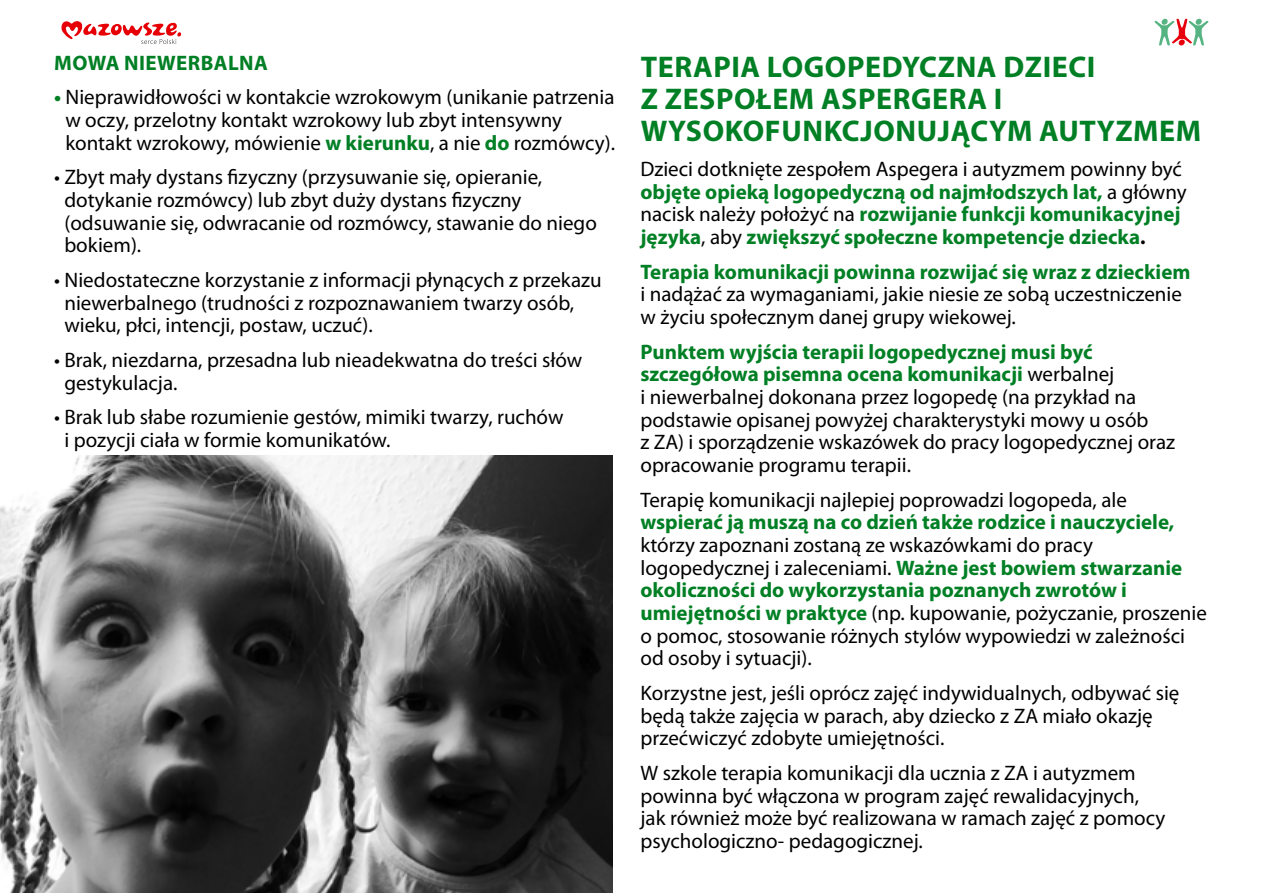
<style>
.page{position:relative;width:1263px;height:893px;background:#fff}
.page>*{position:absolute;margin:0;border:0;box-sizing:border-box;transform-origin:0 0}
.t1{font:700 30px/32.4px "Myriad Pro";letter-spacing:.02em;color:#007f24}
.t2{font:21px/22.6px "Myriad Pro";color:#000}
.t3{font:700 21px/22.6px "Myriad Pro";color:#007f24}
.t4{font:700 21px "Myriad Pro";letter-spacing:.02em;color:#007f24}
.s1{font-weight:700;color:#007f24}
.s2{font-weight:400;color:#000}
.s3{color:#000}
</style>
<div class="page">
<svg style="left:1154px;top:19px;width:55px;height:26px"></svg>
<svg style="left:1195px;top:19px;width:7px;height:6px"></svg>
<svg style="left:61px;top:21px;width:120px;height:23px"></svg>
<img style="left:0;top:455px;width:612px;height:438px">
<p class="t4" style="left:54px;top:49px;width:215px">MOWA NIEWERBALNA</p>
<p class="t2" style="left:65px;top:86px;width:551px;text-indent:-11px"><span class="s1">•</span> Nieprawidłowości w kontakcie wzrokowym (unikanie patrzenia w oczy, przelotny kontakt wzrokowy lub zbyt intensywny kontakt wzrokowy, mówienie <span class="s1">w kierunku</span>, a nie <span class="s1">do</span> rozmówcy).</p>
<p class="t2" style="left:64px;top:166px;width:534px;text-indent:-10px">• Zbyt mały dystans fizyczny (przysuwanie się, opieranie, dotykanie rozmówcy) lub zbyt duży dystans fizyczny (odsuwanie się, odwracanie od rozmówcy, stawanie do niego bokiem).</p>
<p class="t2" style="left:64px;top:268px;width:539px;text-indent:-10px">• Niedostateczne korzystanie z informacji płynących z przekazu niewerbalnego (trudności z rozpoznawaniem twarzy osób, wieku, płci, intencji, postaw, uczuć).</p>
<p class="t2" style="left:64px;top:348px;width:519px;text-indent:-10px">• Brak, niezdarna, przesadna lub nieadekwatna do treści słów gestykulacja.</p>
<p class="t2" style="left:64px;top:406px;width:501px;text-indent:-10px">• Brak lub słabe rozumienie gestów, mimiki twarzy, ruchów i pozycji ciała w formie komunikatów.</p>
<h1 class="t1" style="left:641px;top:49px;width:562px">TERAPIA LOGOPEDYCZNA DZIECI<br>Z ZESPOŁEM ASPERGERA I<br>WYSOKOFUNKCJONUJĄCYM AUTYZMEM</h1>
<p class="t3" style="left:640px;top:157px;width:548px"><span class="s2">Dzieci dotknięte zespołem Aspegera i autyzmem powinny być </span>objęte opieką logopedyczną od najmłodszych lat, <span class="s2">a główny nacisk należy położyć na</span> rozwijanie funkcji komunikacyjnej języka<span class="s2">, aby</span> zwiększyć społeczne kompetencje dziecka<span class="s3">.</span></p>
<p class="t3" style="left:640px;top:259px;width:551px">Terapia komunikacji powinna rozwijać się wraz z dzieckiem</p>
<p class="t2" style="left:640px;top:283px;width:543px">i nadążać za wymaganiami, jakie niesie ze sobą uczestniczenie w życiu społecznym danej grupy wiekowej.</p>
<p class="t2" style="left:640px;top:340px;width:536px"><span class="s1">Punktem wyjścia terapii logopedycznej musi być szczegółowa pisemna ocena komunikacji</span> werbalnej<br>i niewerbalnej dokonana przez logopedę (na przykład na podstawie opisanej powyżej charakterystyki mowy u osób<br>z ZA) i sporządzenie wskazówek do pracy logopedycznej oraz opracowanie programu terapii.</p>
<p class="t2" style="left:640px;top:488px;width:488px">Terapię komunikacji najlepiej poprowadzi logopeda, ale</p>
<p class="t3" style="left:640px;top:510px;width:535px">wspierać ją muszą na co dzień także rodzice i nauczyciele,</p>
<p class="t2" style="left:640px;top:533px;width:568px">którzy zapoznani zostaną ze wskazówkami do pracy logopedycznej i zaleceniami. <span class="s1">Ważne jest bowiem stwarzanie okoliczności do wykorzystania poznanych zwrotów i umiejętności w praktyce</span> (np. kupowanie, pożyczanie, proszenie o pomoc, stosowanie różnych stylów wypowiedzi w zależności od osoby i sytuacji).</p>
<p class="t2" style="left:640px;top:681px;width:540px">Korzystne jest, jeśli oprócz zajęć indywidualnych, odbywać się będą także zajęcia w parach, aby dziecko z ZA miało okazję przećwiczyć zdobyte umiejętności.</p>
<p class="t2" style="left:640px;top:761px;width:526px">W szkole terapia komunikacji dla ucznia z ZA i autyzmem powinna być włączona w program zajęć rewalidacyjnych, jak również może być realizowana w ramach zajęć z pomocy psychologiczno- pedagogicznej.</p>
</div>
